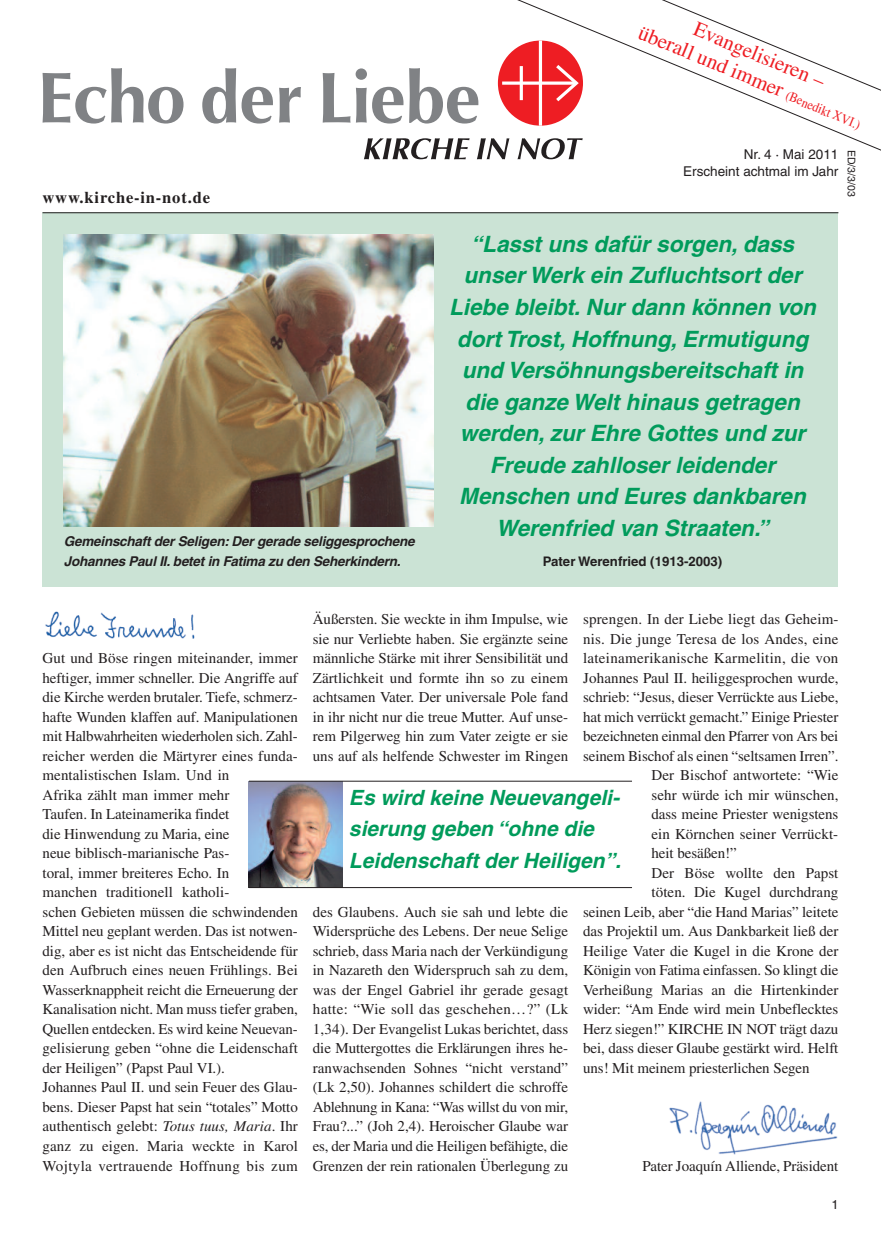
<style>
.page{position:relative;width:881px;height:1234px;background:#fff}
.page>*{position:absolute;margin:0;border:0;box-sizing:border-box;transform-origin:0 0}
.t1{font:italic 700 22.5px/31.5px "Helvetica";color:#009b5b;text-align:center}
.t2{font:italic 700 21px/31.5px "Helvetica";color:#009b5b}
.t3{font:21px/24.5px "Times";color:#ee1d23;text-align:center}
.t4{font:700 16.5px "Times";letter-spacing:.05em;color:#231f20}
.t5{font:15px/19.5px "Times";letter-spacing:-.005em;color:#231f20;text-align:justify}
.t6{font:15px "Times";letter-spacing:.02em;color:#231f20}
.t7{font:15px "Times";letter-spacing:.015em;color:#231f20}
.t8{font:italic 700 13.5px/19.5px "Helvetica";letter-spacing:-.015em;color:#231f20}
.t9{font:13.5px/16.5px "Helvetica";color:#231f20;text-align:right}
.t10{font:700 13.2px "Helvetica";color:#231f20}
.t11{font:12.75px "Helvetica";color:#231f20}
.t12{font:10.5px "Helvetica";color:#231f20}
.s1{font-size:13.5px}
.s2{font-style:italic}
</style>
<div class="page">
<img style="left:669px;top:1101px;width:169px;height:53px">
<div style="left:43px;top:213px;width:795px;height:374px;background:#cbe3d5"></div>
<hr style="left:43px;top:212px;width:795px;height:1px;background:#231f20">
<img style="left:249px;top:781px;width:93px;height:106px">
<hr style="left:249px;top:780px;width:382px;height:1px;background:#231f20">
<hr style="left:249px;top:887px;width:382px;height:1px;background:#231f20">
<img style="left:64px;top:234px;width:369px;height:292px">
<svg style="left:43px;top:68px;width:424px;height:55px"></svg>
<svg style="left:364px;top:138px;width:103px;height:21px"></svg>
<img style="left:45px;top:611px;width:150px;height:28px">
<svg style="left:467px;top:0;width:413px;height:160px"></svg>
<svg style="left:606px;top:0;width:274px;height:108px"></svg>
<p class="t4" style="left:43px;top:191px;width:169px">www.kirche-in-not.de</p>
<p class="t8" style="left:64px;top:532px;width:352px">Gemeinschaft der Seligen: Der gerade seliggesprochene<br>Johannes Paul II. betet in Fatima zu den Seherkindern.</p>
<h2 class="t3" style="left:653px;top:-1px;width:241px;rotate:23deg">Evangelisieren –<br>überall und immer <span class="s1">(Benedikt XVI.)</span></h2>
<p class="t9" style="left:683px;top:148px;width:157px">Nr. 4 · Mai 2011<br>Erscheint achtmal im Jahr</p>
<p class="t12" style="left:855px;top:150px;width:48px;rotate:90deg">ED/3/3/03</p>
<p class="t1" style="left:449px;top:230px;width:368px">“Lasst uns dafür sorgen, dass unser Werk ein Zufluchtsort der<br>Liebe bleibt. Nur dann können von dort Trost, Hoffnung, Ermutigung und Versöhnungsbereitschaft in die ganze Welt hinaus getragen werden, zur Ehre Gottes und zur<br>Freude zahlloser leidender<br>Menschen und Eures dankbaren<br>Werenfried van Straaten.”</p>
<p class="t10" style="left:542px;top:556px;width:181px">Pater Werenfried (1913-2003)</p>
<p class="t5" style="left:43px;top:649px;width:257px;text-align:left">Gut und Böse ringen miteinander, immer heftiger, immer schneller. Die Angriffe auf die Kirche werden brutaler. Tiefe, schmerz&shy;hafte Wunden klaffen auf. Manipulationen mit Halbwahrheiten wiederholen sich. Zahl&shy;reicher werden die Märtyrer eines funda&shy;mentalistischen Islam. Und in<br>Afrika zählt man immer mehr<br>Taufen. In Lateinamerika findet<br>die Hinwendung zu Maria, eine<br>neue biblisch-marianische Pas-<br>toral, immer breiteres Echo. In<br>manchen traditionell katholi-<br>schen Gebieten müssen die schwindenden Mittel neu geplant werden. Das ist notwen&shy;dig, aber es ist nicht das Entscheidende für den Aufbruch eines neuen Frühlings. Bei Wasserknappheit reicht die Erneuerung der Kanalisation nicht. Man muss tiefer graben, Quellen entdecken. Es wird keine Neuevan&shy;gelisierung geben “ohne die Leidenschaft der Heiligen” (Papst Paul VI.).<br>Johannes Paul II. und sein Feuer des Glau&shy;bens. Dieser Papst hat sein “totales” Motto authentisch gelebt: <span class="s2">Totus tuus, Maria</span>. Ihr ganz zu eigen. Maria weckte in Karol Wojtyla vertrauende Hoffnung bis zum</p>
<p class="t5" style="left:313px;top:610px;width:257px">Äußersten. Sie weckte in ihm Impulse, wie sie nur Verliebte haben. Sie ergänzte seine männliche Stärke mit ihrer Sensibilität und Zärtlichkeit und formte ihn so zu einem achtsamen Vater. Der universale Pole fand in ihr nicht nur die treue Mutter. Auf unse&shy;rem Pilgerweg hin zum Vater zeigte er sie uns auf als helfende Schwester im Ringen</p>
<p class="t5" style="left:583px;top:610px;width:257px">sprengen. In der Liebe liegt das Geheim-</p>
<p class="t7" style="left:583px;top:633px;width:257px">nis. Die junge Teresa de los Andes, eine</p>
<p class="t6" style="left:583px;top:652px;width:257px">lateinamerikanische Karmelitin, die von</p>
<p class="t5" style="left:583px;top:669px;width:257px">Johannes Paul II. heiliggesprochen wurde,</p>
<p class="t5" style="left:583px;top:688px;width:257px">schrieb: “Jesus, dieser Verrückte aus Liebe,</p>
<p class="t5" style="left:583px;top:708px;width:257px">hat mich verrückt gemacht.” Einige Priester</p>
<p class="t5" style="left:583px;top:727px;width:257px">bezeichneten einmal den Pfarrer von Ars bei</p>
<p class="t5" style="left:583px;top:747px;width:257px">seinem Bischof als einen “seltsamen Irren”.</p>
<p class="t5" style="left:651px;top:766px;width:188px">Der Bischof antwortete: “Wie</p>
<p class="t5" style="left:651px;top:786px;width:188px">sehr würde ich mir wünschen,</p>
<p class="t5" style="left:651px;top:805px;width:188px">dass meine Priester wenigstens</p>
<p class="t5" style="left:651px;top:825px;width:188px">ein Körnchen seiner Verrückt-</p>
<p class="t5" style="left:651px;top:844px;width:87px">heit besäßen!”</p>
<p class="t5" style="left:651px;top:864px;width:188px">Der Böse wollte den Papst</p>
<p class="t5" style="left:651px;top:883px;width:188px">töten. Die Kugel durchdrang</p>
<p class="t5" style="left:583px;top:903px;width:257px">seinen Leib, aber “die Hand Marias” leitete</p>
<p class="t5" style="left:583px;top:922px;width:257px">das Projektil um. Aus Dankbarkeit ließ der</p>
<p class="t5" style="left:583px;top:942px;width:257px">Heilige Vater die Kugel in die Krone der</p>
<p class="t5" style="left:583px;top:961px;width:257px">Königin von Fatima einfassen. So klingt die</p>
<p class="t5" style="left:583px;top:981px;width:257px">Verheißung Marias an die Hirtenkinder</p>
<p class="t5" style="left:583px;top:1000px;width:257px">wider: “Am Ende wird mein Unbeflecktes</p>
<p class="t5" style="left:583px;top:1020px;width:257px">Herz siegen!” KIRCHE IN NOT trägt dazu</p>
<p class="t5" style="left:583px;top:1039px;width:257px">bei, dass dieser Glaube gestärkt wird. Helft</p>
<p class="t5" style="left:583px;top:1059px;width:228px">uns! Mit meinem priesterlichen Segen</p>
<h2 class="t2" style="left:349px;top:783px;width:273px">Es wird keine Neuevangeli&shy;sierung geben “ohne die<br>Leidenschaft der Heiligen”.</h2>
<p class="t5" style="left:313px;top:903px;width:257px">des Glaubens. Auch sie sah und lebte die Widersprüche des Lebens. Der neue Selige schrieb, dass Maria nach der Verkündigung in Nazareth den Widerspruch sah zu dem, was der Engel Gabriel ihr gerade gesagt hatte: “Wie soll das geschehen…?” (Lk 1,34). Der Evangelist Lukas berichtet, dass die Muttergottes die Erklärungen ihres he&shy;ranwachsenden Sohnes “nicht verstand” (Lk 2,50). Johannes schildert die schroffe Ablehnung in Kana: “Was willst du von mir, Frau?...” (Joh 2,4). Heroischer Glaube war es, der Maria und die Heiligen befähigte, die Grenzen der rein rationalen Überlegung zu</p>
<p class="t5" style="left:642px;top:1156px;width:197px">Pater Joaquín Alliende, Präsident</p>
<p class="t11" style="left:831px;top:1198px;width:9px">1</p>
</div>
